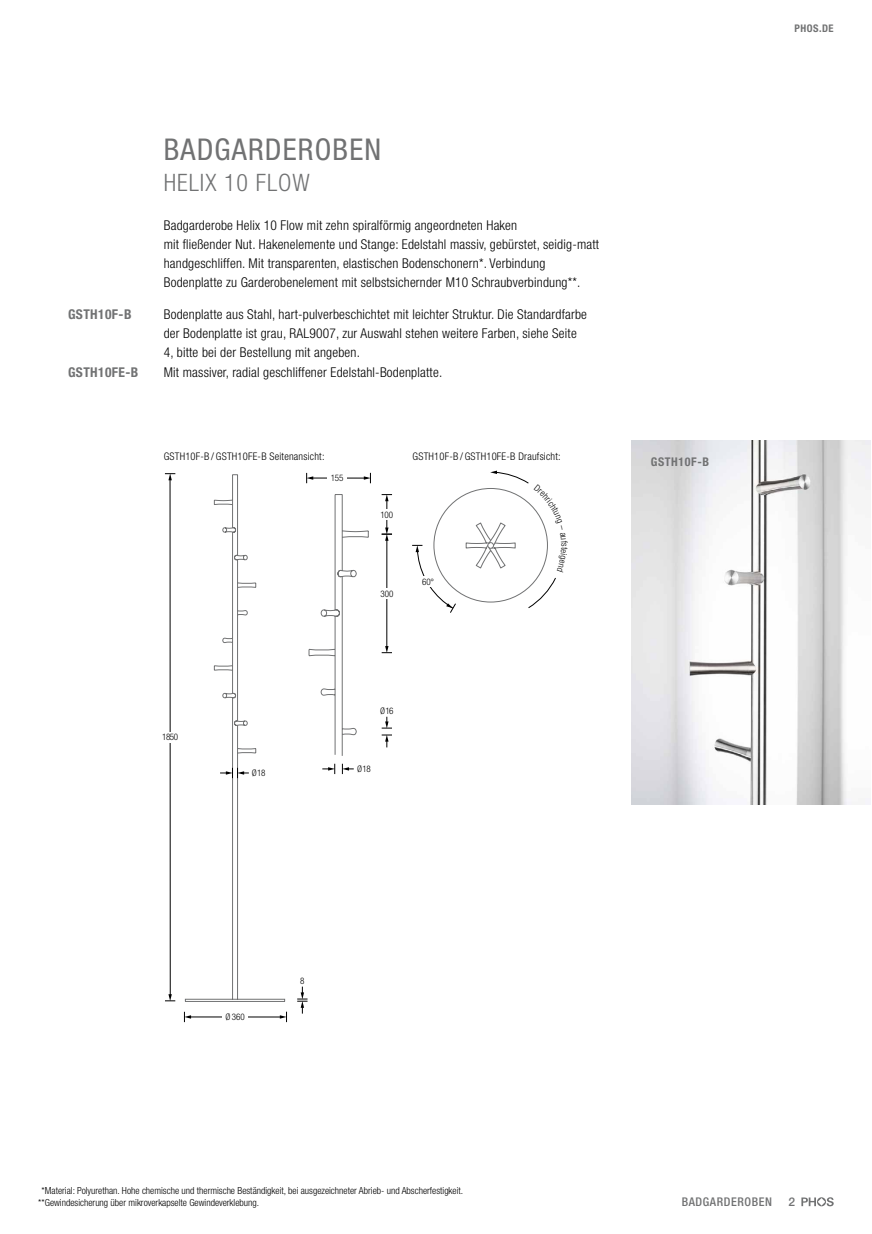
<style>
.page{position:relative;width:872px;height:1234px;background:#fff}
.page>*{position:absolute;margin:0;border:0;box-sizing:border-box;transform-origin:0 0}
.t1{font:condensed 30px "Helvetica Neue LT Std";letter-spacing:.04em;color:#717273}
.t2{font:300 condensed 24px "Helvetica Neue LT Std";letter-spacing:.04em;color:#717273}
.t3{font:300 condensed 13.5px/19.2px "Helvetica Neue LT Std";letter-spacing:.015em;color:#000}
.t4{font:700 condensed 13.5px "Helvetica Neue LT Std";letter-spacing:.03em;color:#717273}
.t5{font:500 condensed 12px "Helvetica Neue LT Std";letter-spacing:.05em;color:#717273}
.t6{font:700 condensed 12px "Helvetica Neue LT Std";letter-spacing:.05em;color:#717273}
.t7{font:500 12px "Helvetica Neue LT Std";color:#717273}
.t8{font:300 condensed 10.5px "Helvetica Neue LT Std";letter-spacing:.02em;color:#000}
.t9{font:700 condensed 10.5px "Helvetica Neue LT Std";letter-spacing:.05em;color:#717273}
.t10{font:300 condensed 9.75px/12.8px "Helvetica Neue LT Std";color:#000}
.t11{font:300 condensed 9px "Helvetica Neue LT Std";color:#000}
</style>
<div class="page">
<img style="left:631px;top:440px;width:240px;height:364px">
<svg style="left:412px;top:545px;width:13px;height:31px"></svg>
<svg style="left:429px;top:586px;width:27px;height:27px"></svg>
<hr style="left:170px;top:479px;width:1px;height:517px;background:#000">
<svg style="left:165px;top:993px;width:10px;height:8px"></svg>
<svg style="left:165px;top:473px;width:10px;height:7px"></svg>
<div style="left:157px;top:732px;width:26px;height:10px;background:#fff"></div>
<svg style="left:185px;top:474px;width:100px;height:527px"></svg>
<div style="left:248px;top:767px;width:21px;height:10px;background:#fff"></div>
<svg style="left:220px;top:767px;width:29px;height:11px"></svg>
<hr style="left:386px;top:538px;width:1px;height:110px;background:#000">
<svg style="left:382px;top:646px;width:10px;height:7px"></svg>
<div style="left:378px;top:588px;width:17px;height:10px;background:#fff"></div>
<hr style="left:386px;top:498px;width:1px;height:31px;background:#000">
<svg style="left:381px;top:527px;width:11px;height:13px"></svg>
<svg style="left:381px;top:494px;width:11px;height:7px"></svg>
<div style="left:378px;top:509px;width:17px;height:10px;background:#fff"></div>
<svg style="left:382px;top:716px;width:10px;height:12px"></svg>
<svg style="left:382px;top:734px;width:10px;height:13px"></svg>
<svg style="left:342px;top:763px;width:12px;height:10px"></svg>
<svg style="left:322px;top:763px;width:13px;height:10px"></svg>
<svg style="left:308px;top:494px;width:61px;height:262px"></svg>
<hr style="left:311px;top:477px;width:56px;height:1px;background:#000">
<svg style="left:306px;top:473px;width:7px;height:10px"></svg>
<svg style="left:364px;top:472px;width:7px;height:11px"></svg>
<div style="left:327px;top:473px;width:19px;height:10px;background:#fff"></div>
<hr style="left:189px;top:1016px;width:93px;height:1px;background:#000">
<svg style="left:184px;top:1011px;width:7px;height:10px"></svg>
<svg style="left:280px;top:1011px;width:7px;height:10px"></svg>
<div style="left:222px;top:1012px;width:26px;height:8px;background:#fff"></div>
<svg style="left:297px;top:986px;width:10px;height:27px"></svg>
<svg style="left:801px;top:1197px;width:32px;height:8px"></svg>
<svg style="left:465px;top:470px;width:91px;height:138px"></svg>
<h1 class="t1" style="left:164px;top:131px;width:219px">BADGARDEROBEN</h1>
<h2 class="t2" style="left:164px;top:169px;width:148px">HELIX 10 FLOW</h2>
<p class="t3" style="left:164px;top:215px;width:437px">Badgarderobe Helix 10 Flow mit zehn spiralförmig angeordneten Haken<br>mit fließender Nut. Hakenelemente und Stange: Edelstahl massiv, gebürstet, seidig-matt handgeschliffen. Mit transparenten, elastischen Bodenschonern*. Verbindung Bodenplatte zu Garderobenelement mit selbstsichernder M10 Schraubverbindung**.</p>
<p class="t4" style="left:68px;top:306px;width:65px">GSTH10F-B</p>
<p class="t3" style="left:164px;top:304px;width:425px">Bodenplatte aus Stahl, hart-pulverbeschichtet mit leichter Struktur. Die Standardfarbe der Bodenplatte ist grau, RAL9007, zur Auswahl stehen weitere Farben, siehe Seite<br>4, bitte bei der Bestellung mit angeben.</p>
<p class="t4" style="left:68px;top:363px;width:72px">GSTH10FE-B</p>
<p class="t3" style="left:164px;top:362px;width:280px">Mit massiver, radial geschliffener Edelstahl-Bodenplatte.</p>
<p class="t8" style="left:164px;top:449px;width:162px">GSTH10F-B / GSTH10FE-B Seitenansicht:</p>
<p class="t8" style="left:412px;top:449px;width:150px">GSTH10F-B / GSTH10FE-B Draufsicht:</p>
<p class="t11" style="left:162px;top:732px;width:17px">1850</p>
<p class="t11" style="left:252px;top:767px;width:15px">Ø18</p>
<p class="t11" style="left:331px;top:473px;width:14px">155</p>
<p class="t11" style="left:380px;top:509px;width:14px">100</p>
<p class="t11" style="left:380px;top:588px;width:14px">300</p>
<p class="t11" style="left:422px;top:576px;width:14px">60°</p>
<p class="t11" style="left:380px;top:705px;width:15px">Ø16</p>
<p class="t11" style="left:357px;top:763px;width:15px">Ø18</p>
<p class="t6" style="left:651px;top:454px;width:60px">GSTH10F-B</p>
<p class="t9" style="left:794px;top:22px;width:41px">PHOS.DE</p>
<p class="t11" style="left:225px;top:1010px;width:21px">Ø 360</p>
<p class="t11" style="left:300px;top:975px;width:6px">8</p>
<p class="t10" style="left:38px;top:1183px;width:426px;text-indent:3px">*Material: Polyurethan. Hohe chemische und thermische Beständigkeit, bei ausgezeichneter Abrieb- und Abscherfestigkeit. **Gewindesicherung über mikroverkapselte Gewindeverklebung.</p>
<p class="t5" style="left:681px;top:1194px;width:92px">BADGARDEROBEN</p>
<p class="t7" style="left:788px;top:1194px;width:8px">2</p>
</div>
